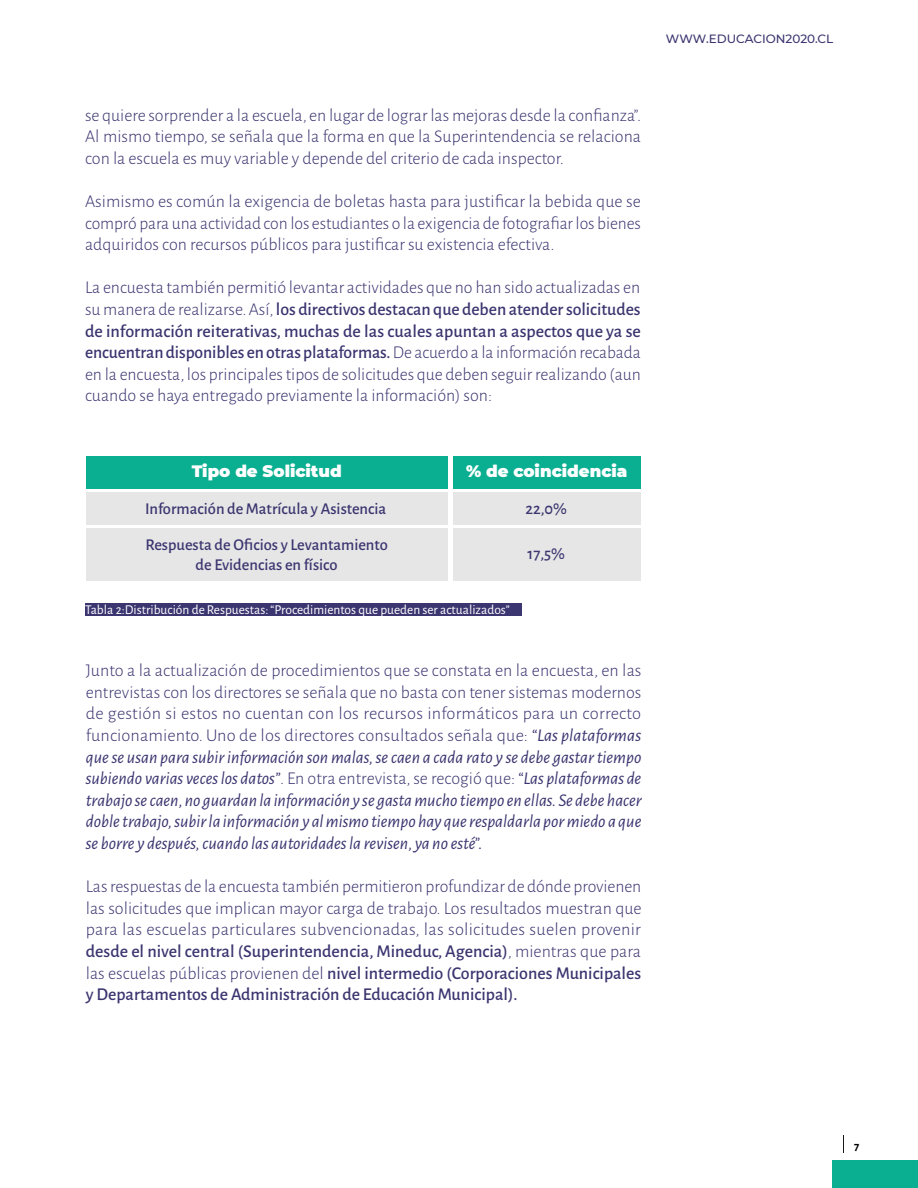
<style>
.page{position:relative;width:918px;height:1188px;background:#fff}
.page>*{position:absolute;margin:0;border:0;box-sizing:border-box;transform-origin:0 0}
.t1{font:300 18px/21.6px "Alegreya Sans";color:#3b3570;text-align:justify}
.t2{font:italic 18px/21.6px "Alegreya Sans";color:#3b3570;text-align:justify}
.t3{font:500 16.5px/19.8px "Alegreya Sans";color:#3b3570;text-align:center}
.t4{font:900 16.5px "Montserrat";color:#fff}
.t5{font:13.5px "Alegreya Sans";color:#fff}
.t6{font:500 12px "Montserrat";color:#3b3570}
.t7{font:700 12px "Alegreya Sans";color:#000}
.s1{font-weight:500}
.s2{font-weight:300;font-style:normal}
</style>
<div class="page">
<svg style="left:843px;top:1135px;width:1px;height:18px"></svg>
<div style="left:833px;top:1160px;width:85px;height:28px;background:#0aae90"></div>
<div style="left:85px;top:603px;width:437px;height:13px;background:#3b3570"></div>
<div style="left:86px;top:456px;width:362px;height:33px;background:#0aae90"></div>
<div style="left:86px;top:492px;width:362px;height:33px;background:#e6e6e6"></div>
<div style="left:86px;top:528px;width:362px;height:53px;background:#e6e6e6"></div>
<div style="left:453px;top:456px;width:188px;height:33px;background:#0aae90"></div>
<div style="left:453px;top:492px;width:188px;height:33px;background:#e6e6e6"></div>
<div style="left:453px;top:528px;width:188px;height:53px;background:#e6e6e6"></div>
<p class="t6" style="left:666px;top:30px;width:169px">WWW.EDUCACION2020.CL</p>
<p class="t1" style="left:85px;top:104px;width:558px">se quiere sorprender a la escuela, en lugar de lograr las mejoras desde la confianza”.<br>Al mismo tiempo, se señala que la forma en que la Superintendencia se relaciona con la escuela es muy variable y depende del criterio de cada inspector.</p>
<p class="t1" style="left:85px;top:190px;width:557px">Asimismo es común la exigencia de boletas hasta para justificar la bebida que se compró para una actividad con los estudiantes o la exigencia de fotografiar los bienes adquiridos con recursos públicos para justificar su existencia efectiva.</p>
<p class="t1" style="left:85px;top:276px;width:557px">La encuesta también permitió levantar actividades que no han sido actualizadas en su manera de realizarse. Así, <span class="s1">los directivos destacan que deben atender solicitudes de información reiterativas, muchas de las cuales apuntan a aspectos que ya se encuentran disponibles en otras plataformas.</span> De acuerdo a la información recabada en la encuesta, los principales tipos de solicitudes que deben seguir realizando (aun cuando se haya entregado previamente la información) son:</p>
<p class="t4" style="left:192px;top:459px;width:152px">Tipo de Solicitud</p>
<p class="t4" style="left:466px;top:459px;width:163px">% de coincidencia</p>
<p class="t3" style="left:145px;top:498px;width:243px">Información de Matrícula y Asistencia</p>
<p class="t3" style="left:526px;top:498px;width:43px">22,0%</p>
<p class="t3" style="left:528px;top:543px;width:39px">17,5%</p>
<p class="t3" style="left:146px;top:534px;width:244px">Respuesta de Oficios y Levantamiento de Evidencias en físico</p>
<p class="t5" style="left:85px;top:600px;width:426px">Tabla 2:Distribución de Respuestas: “Procedimientos que pueden ser actualizados”</p>
<p class="t2" style="left:86px;top:659px;width:558px"><span class="s2">Junto a la actualización de procedimientos que se constata en la encuesta, en las entrevistas con los directores se señala que no basta con tener sistemas modernos de gestión si estos no cuentan con los recursos informáticos para un correcto funcionamiento. Uno de los directores consultados señala que:</span> “Las plataformas que se usan para subir información son malas, se caen a cada rato y se debe gastar tiempo subiendo varias veces los datos”<span class="s2">. En otra entrevista, se recogió que:</span> “Las plataformas de trabajo se caen, no guardan la información y se gasta mucho tiempo en ellas. Se debe hacer doble trabajo, subir la información y al mismo tiempo hay que respaldarla por miedo a que se borre y después, cuando las autoridades la revisen, ya no esté”.</p>
<p class="t1" style="left:86px;top:875px;width:557px">Las respuestas de la encuesta también permitieron profundizar de dónde provienen las solicitudes que implican mayor carga de trabajo. Los resultados muestran que para las escuelas particulares subvencionadas, las solicitudes suelen provenir <span class="s1">desde el nivel central (Superintendencia, Mineduc, Agencia)</span>, mientras que para las escuelas públicas provienen del <span class="s1">nivel intermedio (Corporaciones Municipales y Departamentos de Administración de Educación Municipal).</span></p>
<p class="t7" style="left:854px;top:1137px;width:7px">7</p>
</div>
